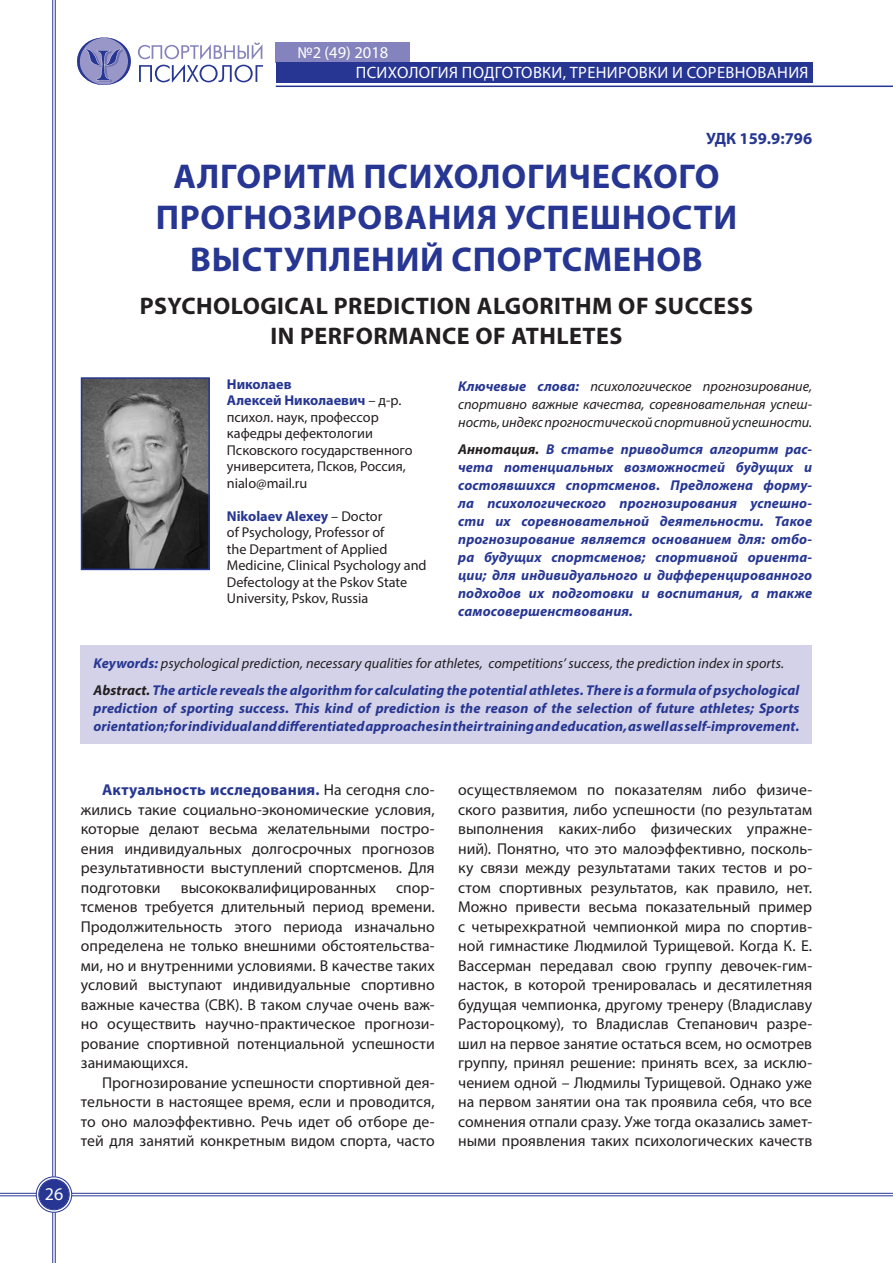
<style>
.page{position:relative;width:893px;height:1263px;background:#fff}
.page>*{position:absolute;margin:0;border:0;box-sizing:border-box;transform-origin:0 0}
.ZAGOLOVOK{font:700 34.5px/41.4px "Myriad Pro";letter-spacing:.02em;color:#263692;text-align:center}
.Zag_small{font:700 24px/30px "Myriad Pro";letter-spacing:.02em;color:#231f20;text-align:center}
.t1{font:18px "Myriad Pro";color:#fff}
.t2{font:16.5px/20.4px "Myriad Pro";letter-spacing:.02em;color:#fff}
.FIO{font:700 16.5px "Myriad Pro";color:#263692}
.TEXT{font:15.75px/19.5px "Myriad Pro";letter-spacing:.005em;color:#231f20;text-align:justify}
.text_small{font:italic 700 14.25px/18px "Myriad Pro";letter-spacing:.01em;color:#263692;text-align:justify}
.FIO-2{font:14.25px/16.5px "Myriad Pro";color:#231f20}
.Key{font:italic 14.25px/18px "Myriad Pro";color:#231f20;text-align:justify}
.s1{font-weight:700;color:#263692}
.s2{color:#231f20}
</style>
<div class="page">
<hr style="left:0;top:1193px;width:893px;height:1px;background:#263692">
<hr style="left:0;top:1195px;width:893px;height:1px;background:#263692">
<hr style="left:52px;top:0;width:1px;height:1263px;background:#263692">
<hr style="left:55px;top:0;width:1px;height:1263px;background:#263692">
<div style="left:38px;top:1178px;width:32px;height:33px;background:#263692;border-radius:50%"></div>
<div style="left:36px;top:1176px;width:36px;height:36px;border:3px solid #fff;border-radius:50%"></div>
<div style="left:36px;top:1176px;width:36px;height:36px;border:1px solid #263692;border-radius:50%"></div>
<div style="left:39px;top:1179px;width:30px;height:31px;border:1px solid #263692;border-radius:50%"></div>
<div style="left:276px;top:43px;width:134px;height:20px;background:#8483bd"></div>
<div style="left:276px;top:63px;width:536px;height:20px;background:#263692"></div>
<hr style="left:276px;top:86px;width:617px;height:1px;background:#263692">
<svg style="left:138px;top:42px;width:125px;height:41px"></svg>
<svg style="left:77px;top:37px;width:54px;height:48px"></svg>
<img style="left:84px;top:380px;width:123px;height:187px">
<div style="left:81px;top:377px;width:129px;height:193px;border:2px solid #263692"></div>
<div style="left:81px;top:645px;width:731px;height:99px;background:#d3d2e8"></div>
<p class="t2" style="left:356px;top:42px;width:454px;text-indent:-58px">№2 (49) 2018<br>ПСИХОЛОГИЯ ПОДГОТОВКИ, ТРЕНИРОВКИ И СОРЕВНОВАНИЯ</p>
<p class="FIO" style="left:706px;top:128px;width:108px">УДК 159.9:796</p>
<p class="ZAGOLOVOK" style="left:156px;top:154px;width:583px">АЛГОРИТМ ПСИХОЛОГИЧЕСКОГО<br>ПРОГНОЗИРОВАНИЯ УСПЕШНОСТИ<br>ВЫСТУПЛЕНИЙ СПОРТСМЕНОВ</p>
<p class="Zag_small" style="left:140px;top:290px;width:615px">PSYCHOLOGICAL PREDICTION ALGORITHM OF SUCCESS<br>IN PERFORMANCE OF ATHLETES</p>
<p class="FIO-2" style="left:227px;top:375px;width:187px"><span class="s1">Николаев<br>Алексей Николаевич</span> – д-р. психол. наук, профессор кафедры дефектологии<br>Псковского государственного университета, Псков, Россия, nialo@mail.ru</p>
<p class="FIO-2" style="left:227px;top:507px;width:201px"><span class="s1">Nikolaev Alexey</span> – Doctor<br>of Psychology, Professor of<br>the Department of Applied<br>Medicine, Clinical Psychology and<br>Defectology at the Pskov State<br>University, Pskov, Russia</p>
<p class="Key" style="left:458px;top:377px;width:355px"><span class="s1">Ключевые слова:</span> психологическое прогнозирование, спортивно важные качества, соревновательная успеш&shy;ность, индекс прогностической спортивной успешности.</p>
<p class="text_small" style="left:458px;top:439px;width:356px"><span class="s2">Аннотация.</span> В статье приводится алгоритм рас&shy;чета потенциальных возможностей будущих и состоявшихся спортсменов. Предложена форму&shy;ла психологического прогнозирования успешно&shy;сти их соревновательной деятельности. Такое прогнозирование является основанием для: отбо&shy;ра будущих спортсменов; спортивной ориента&shy;ции; для индивидуального и дифференцированного подходов их подготовки и воспитания, а также самосовершенствования.</p>
<p class="Key" style="left:94px;top:654px;width:692px"><span class="s1">Keywords:</span> psychological prediction, necessary qualities for athletes, competitions’ success, the prediction index in sports.</p>
<p class="text_small" style="left:94px;top:681px;width:707px"><span class="s2">Abstract.</span> The article reveals the algorithm for calculating the potential athletes. There is a formula of psychological prediction of sporting success. This kind of prediction is the reason of the selection of future athletes; Sports orientation; for individual and differentiated approaches in their training and education, as well as self-improvement.</p>
<p class="t1" style="left:45px;top:1183px;width:20px">26</p>
<p class="TEXT" style="left:81px;top:780px;width:355px;text-indent:21px"><span class="s1">Актуальность исследования.</span> На сегодня сло&shy;жились такие социально-экономические условия, которые делают весьма желательными постро&shy;ения индивидуальных долгосрочных прогнозов результативности выступлений спортсменов. Для подготовки</p>
<p class="TEXT" style="left:181px;top:877px;width:197px">высококвалифицированных</p>
<p class="TEXT" style="left:81px;top:877px;width:355px;text-indent:315px">спор&shy;тсменов требуется длительный период времени.<br>Продолжительность этого периода изначально определена не только внешними обстоятельства&shy;ми, но и внутренними условиями. В качестве таких условий выступают индивидуальные спортивно важные качества (СВК). В таком случае очень важ&shy;но осуществить научно-практическое прогнози&shy;рование спортивной потенциальной успешности занимающихся.</p>
<p class="TEXT" style="left:81px;top:1072px;width:355px;text-indent:21px">Прогнозирование успешности спортивной дея&shy;тельности в настоящее время, если и проводится, то оно малоэффективно. Речь идет об отборе де&shy;тей для занятий конкретным видом спорта, часто</p>
<p class="TEXT" style="left:458px;top:780px;width:356px">осуществляемом по показателям либо физиче&shy;ского развития, либо успешности (по результатам выполнения каких-либо физических упражне&shy;ний). Понятно, что это малоэффективно, посколь&shy;ку связи между результатами таких тестов и ро&shy;стом спортивных результатов, как правило, нет.<br>Можно привести весьма показательный пример с четырехкратной чемпионкой мира по спортив&shy;ной гимнастике Людмилой Турищевой. Когда К. Е.<br>Вассерман передавал свою группу девочек-гим&shy;насток, в которой тренировалась и десятилетняя будущая чемпионка, другому тренеру (Владиславу Растороцкому), то Владислав Степанович разре&shy;шил на первое занятие остаться всем, но осмотрев группу, принял решение: принять всех, за исклю&shy;чением одной – Людмилы Турищевой. Однако уже на первом занятии она так проявила себя, что все сомнения отпали сразу. Уже тогда оказались замет&shy;ными проявления таких психологических качеств</p>
</div>
